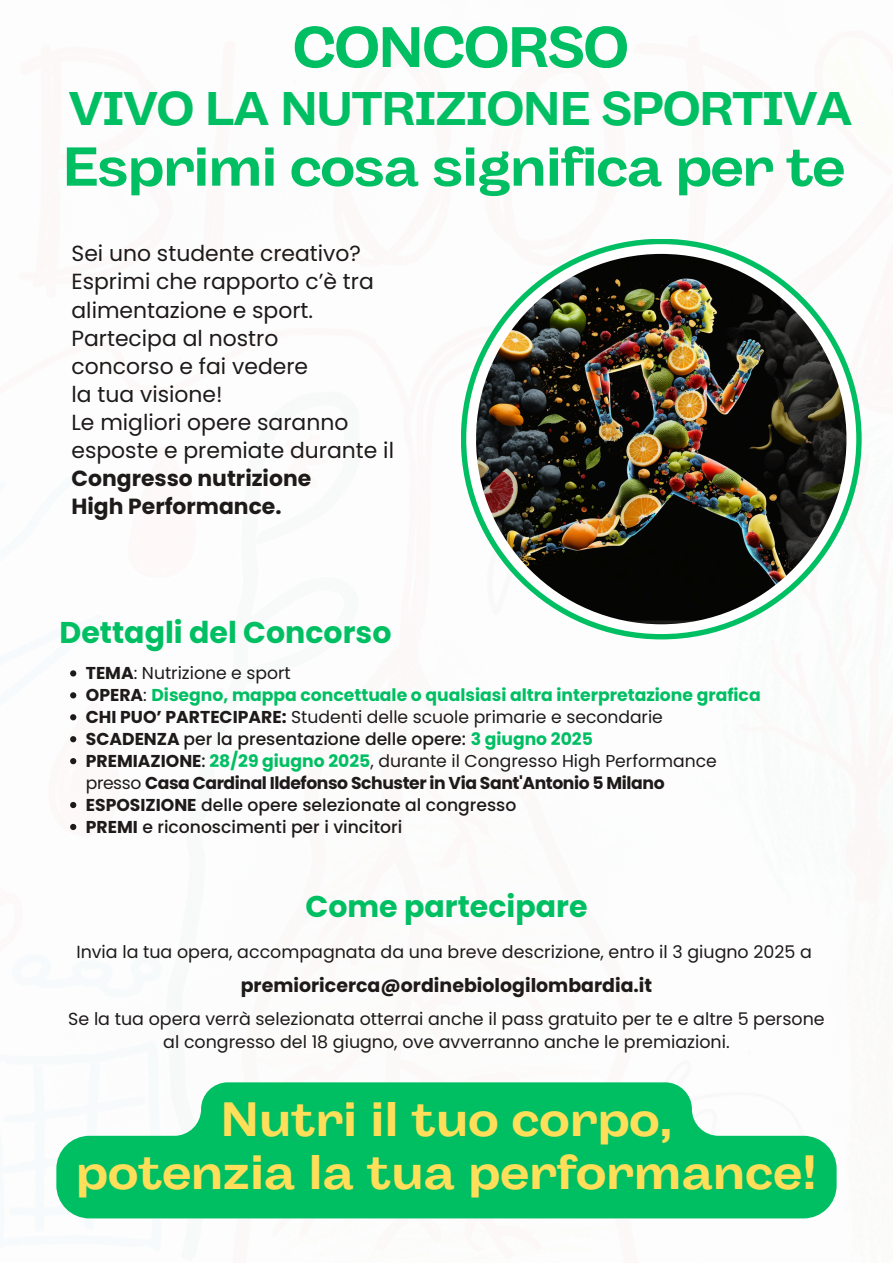
<style>
.page{position:relative;width:893px;height:1263px;background:#fff}
.page>*{position:absolute;margin:0;border:0;box-sizing:border-box;transform-origin:0 0}
.t1{font:700 56.93px "Body Grotesque Fit";letter-spacing:-.02em;color:#00bf63}
.t2{font:700 54.68px "Body Grotesque Fit";letter-spacing:-.02em;color:#00bf63}
.t3{font:700 48.15px/53.4px "Body Grotesque Fit";color:#ffde59;text-align:center}
.t4{font:700 47.17px "Body Grotesque Fit";letter-spacing:-.02em;color:#00bf63}
.t5{font:700 30px "Poppins";color:#00bf63}
.t6{font:21.9px/28.1px "Poppins";color:#1e1a1a}
.t7{font:700 18.98px "Poppins";color:#1e1a1a}
.t8{font:17.48px "Poppins";color:#1e1a1a}
.t9{font:17.17px "Poppins";color:#1e1a1a}
.t10{font:500 17.17px "Poppins";color:#1e1a1a}
.t11{font:700 17.17px "Poppins";color:#00bf63}
.t12{font:700 17.17px "Poppins";letter-spacing:-.025em;color:#1e1a1a}
.s1{font-weight:700}
.s2{color:#1e1a1a}
.s3{font-weight:400;color:#1e1a1a}
.s4{font-weight:700;color:#00bf63}
.s5{font-weight:500}
.s6{font-weight:400}
</style>
<div class="page">
<div style="left:461px;top:239px;width:400px;height:400px;background:#00bf63;border-radius:50%"></div>
<div style="left:466px;top:244px;width:390px;height:390px;background:#fff;border-radius:50%"></div>
<img style="left:476px;top:254px;width:370px;height:370px;border-radius:50%">
<svg style="left:56px;top:1082px;width:780px;height:136px;fill:#00bf63"></svg>
<svg style="left:70px;top:670px;width:6px;height:6px"></svg>
<svg style="left:70px;top:692px;width:6px;height:6px"></svg>
<svg style="left:70px;top:714px;width:6px;height:6px"></svg>
<svg style="left:70px;top:736px;width:6px;height:6px"></svg>
<svg style="left:70px;top:758px;width:6px;height:6px"></svg>
<svg style="left:70px;top:802px;width:6px;height:6px"></svg>
<svg style="left:70px;top:824px;width:6px;height:6px"></svg>
<h1 class="t1" style="left:293px;top:14px;width:337px">CONCORSO</h1>
<h1 class="t4" style="left:69px;top:81px;width:785px">VIVO LA NUTRIZIONE SPORTIVA</h1>
<h1 class="t2" style="left:63px;top:135px;width:784px">Esprimi cosa significa per te</h1>
<p class="t6" style="left:71px;top:240px;width:324px">Sei uno studente creativo?<br>Esprimi che rapporto c’è tra alimentazione e sport.<br>Partecipa al nostro<br>concorso e fai vedere<br>la tua visione!<br>Le migliori opere saranno esposte e premiate durante il<br><span class="s1">Congresso nutrizione<br>High Performance.</span></p>
<h3 class="t5" style="left:60px;top:612px;width:333px">Dettagli del Concorso</h3>
<p class="t9" style="left:86px;top:661px;width:206px"><span class="s1">TEMA</span>: Nutrizione e sport</p>
<p class="t11" style="left:86px;top:683px;width:676px"><span class="s2">OPERA</span><span class="s3">:</span> Disegno, mappa concettuale o qualsiasi altra interpretazione grafica</p>
<p class="t9" style="left:86px;top:705px;width:578px"><span class="s1">CHI PUO’ PARTECIPARE:</span> Studenti delle scuole primarie e secondarie</p>
<p class="t10" style="left:86px;top:727px;width:508px"><span class="s1">SCADENZA</span> per la presentazione delle opere: <span class="s4">3 giugno 2025</span></p>
<p class="t9" style="left:86px;top:749px;width:632px"><span class="s1">PREMIAZIONE</span><span class="s5">:</span> <span class="s4">28/29 giugno 2025</span>, durante il Congresso High Performance</p>
<p class="t12" style="left:86px;top:771px;width:580px"><span class="s6">presso</span> Casa Cardinal Ildefonso Schuster in Via Sant'Antonio 5 Milano</p>
<p class="t10" style="left:86px;top:793px;width:432px"><span class="s1">ESPOSIZIONE</span> delle opere selezionate al congresso</p>
<p class="t10" style="left:86px;top:815px;width:318px"><span class="s1">PREMI</span> e riconoscimenti per i vincitori</p>
<h3 class="t5" style="left:305px;top:886px;width:283px">Come partecipare</h3>
<p class="t8" style="left:76px;top:940px;width:737px">Invia la tua opera, accompagnata da una breve descrizione, entro il 3 giugno 2025 a</p>
<h5 class="t7" style="left:241px;top:972px;width:413px">premioricerca@ordinebiologilombardia.it</h5>
<p class="t8" style="left:68px;top:1007px;width:758px">Se la tua opera verrà selezionata otterrai anche il pass gratuito per te e altre 5 persone</p>
<p class="t8" style="left:163px;top:1029px;width:568px">al congresso del 18 giugno, ove avverranno anche le premiazioni.</p>
<h4 class="t3" style="left:76px;top:1096px;width:742px">Nutri il tuo corpo,<br>potenzia la tua performance!</h4>
</div>
